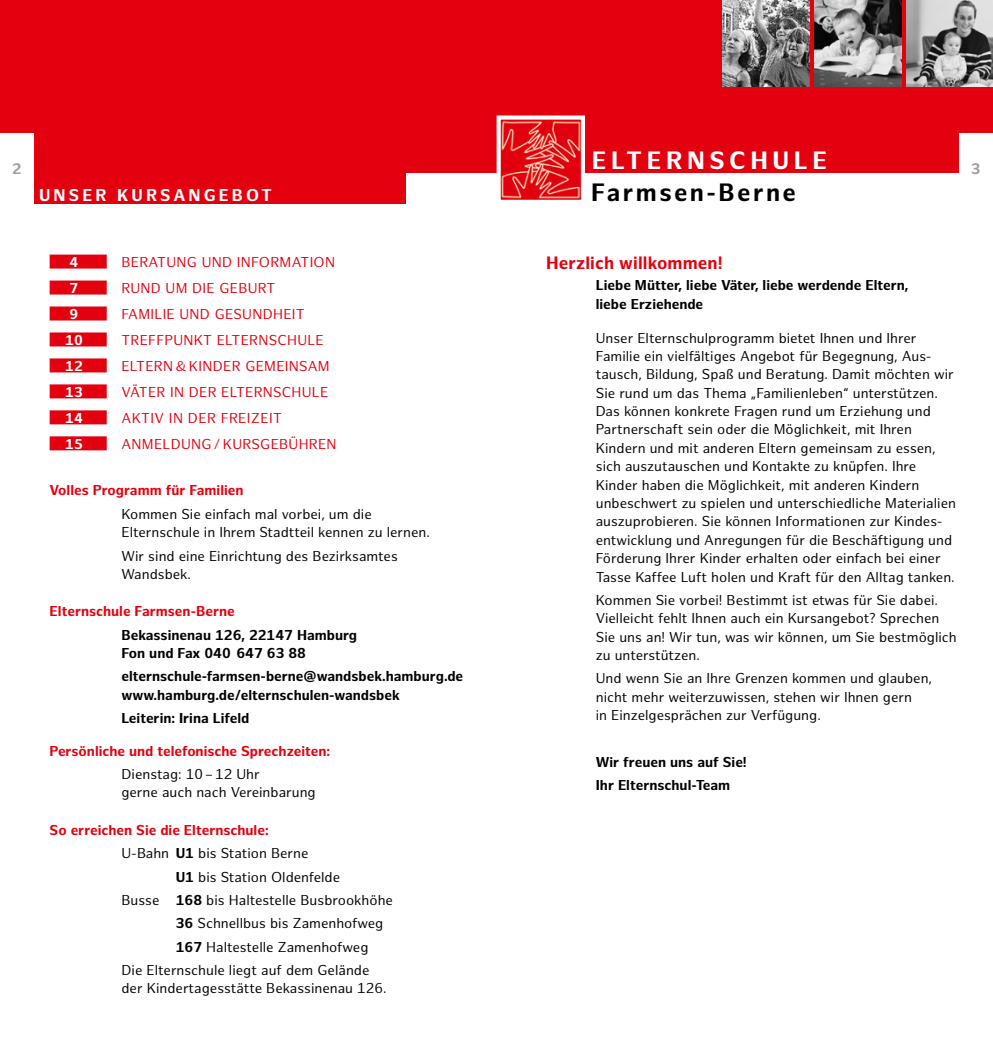
<style>
.page{position:relative;width:993px;height:1042px;background:#fff}
.page>*{position:absolute;margin:0;border:0;box-sizing:border-box;transform-origin:0 0}
.t1{font:700 24.5px "Hamburg Sans";letter-spacing:.1em;color:#000}
.t2{font:700 24.5px "Hamburg Sans";letter-spacing:.19em;color:#fff}
.t3{font:700 17.5px "Hamburg Sans";letter-spacing:.01em;color:#e3000f}
.t4{font:700 16.62px "Hamburg Sans";letter-spacing:.19em;color:#fff}
.t5{font:700 14.88px "Hamburg Sans";color:#9c9d9d}
.t6{font:14px/18.4px "Hamburg Sans";color:#000}
.t7{font:700 14px/18.4px "Hamburg Sans";color:#000}
.t8{font:14px "Hamburg Sans";letter-spacing:.02em;color:#e3000f}
.t9{font:700 14px "Hamburg Sans";color:#e3000f}
.t10{font:700 14px "Hamburg Sans";letter-spacing:.02em;color:#fff}
.s1{font-weight:700}
</style>
<div class="page">
<div style="left:0;top:0;width:992px;height:203px;background:#e3000f"></div>
<div style="left:406px;top:174px;width:180px;height:32px;background:#fff"></div>
<div style="left:582px;top:174px;width:379px;height:35px;background:#fff"></div>
<svg style="left:496px;top:115px;width:89px;height:85px"></svg>
<img style="left:502px;top:121px;width:77px;height:77px">
<img style="left:906px;top:0;width:86px;height:87px">
<img style="left:814px;top:0;width:86px;height:87px">
<img style="left:722px;top:0;width:87px;height:87px">
<div style="left:0;top:133px;width:34px;height:73px;background:#fff"></div>
<div style="left:958px;top:133px;width:34px;height:73px;background:#fff"></div>
<div style="left:50px;top:255px;width:57px;height:14px;background:#e3000f"></div>
<div style="left:50px;top:280px;width:57px;height:14px;background:#e3000f"></div>
<div style="left:50px;top:306px;width:57px;height:14px;background:#e3000f"></div>
<div style="left:50px;top:332px;width:57px;height:14px;background:#e3000f"></div>
<div style="left:50px;top:358px;width:57px;height:14px;background:#e3000f"></div>
<div style="left:50px;top:384px;width:57px;height:14px;background:#e3000f"></div>
<div style="left:50px;top:410px;width:57px;height:14px;background:#e3000f"></div>
<div style="left:50px;top:436px;width:57px;height:14px;background:#e3000f"></div>
<h1 class="t2" style="left:591px;top:146px;width:236px">ELTERNSCHULE</h1>
<p class="t5" style="left:12px;top:160px;width:11px">2</p>
<p class="t5" style="left:970px;top:160px;width:11px">3</p>
<p class="t4" style="left:39px;top:185px;width:234px">UNSER KURSANGEBOT</p>
<h1 class="t1" style="left:591px;top:178px;width:206px">Farmsen-Berne</h1>
<p class="t10" style="left:70px;top:254px;width:10px">4</p>
<p class="t8" style="left:121px;top:254px;width:215px">BERATUNG UND INFORMATION</p>
<p class="t10" style="left:70px;top:280px;width:10px">7</p>
<p class="t8" style="left:121px;top:280px;width:155px">RUND UM DIE GEBURT</p>
<p class="t10" style="left:70px;top:306px;width:10px">9</p>
<p class="t8" style="left:121px;top:306px;width:185px">FAMILIE UND GESUNDHEIT</p>
<p class="t10" style="left:65px;top:332px;width:19px">10</p>
<p class="t8" style="left:121px;top:332px;width:204px">TREFFPUNKT ELTERNSCHULE</p>
<p class="t10" style="left:65px;top:358px;width:19px">12</p>
<p class="t8" style="left:121px;top:358px;width:210px">ELTERN &amp; KINDER GEMEINSAM</p>
<p class="t10" style="left:65px;top:384px;width:19px">13</p>
<p class="t8" style="left:121px;top:384px;width:208px">VÄTER IN DER ELTERNSCHULE</p>
<p class="t10" style="left:65px;top:410px;width:19px">14</p>
<p class="t8" style="left:121px;top:410px;width:162px">AKTIV IN DER FREIZEIT</p>
<p class="t10" style="left:65px;top:436px;width:19px">15</p>
<p class="t8" style="left:121px;top:436px;width:216px">ANMELDUNG /KURSGEBÜHREN</p>
<p class="t9" style="left:50px;top:482px;width:195px">Volles Programm für Familien</p>
<p class="t6" style="left:121px;top:505px;width:310px">Kommen Sie einfach mal vorbei, um die<br>Elternschule in Ihrem Stadtteil kennen zu lernen.</p>
<p class="t6" style="left:121px;top:547px;width:278px">Wir sind eine Einrichtung des Bezirksamtes<br>Wandsbek.</p>
<p class="t9" style="left:50px;top:603px;width:186px">Elternschule Farmsen-Berne</p>
<p class="t7" style="left:121px;top:626px;width:237px">Bekassinenau 126, 22147 Hamburg<br>Fon und Fax 040 647 63 88</p>
<p class="t7" style="left:121px;top:668px;width:343px">elternschule-farmsen-berne@wandsbek.hamburg.de www.hamburg.de/elternschulen-wandsbek</p>
<p class="t7" style="left:121px;top:709px;width:129px">Leiterin: Irina Lifeld</p>
<p class="t9" style="left:50px;top:742px;width:282px">Persönliche und telefonische Sprechzeiten:</p>
<p class="t6" style="left:121px;top:765px;width:196px">Dienstag: 10–12 Uhr<br>gerne auch nach Vereinbarung</p>
<p class="t9" style="left:50px;top:822px;width:220px">So erreichen Sie die Elternschule:</p>
<p class="t6" style="left:121px;top:844px;width:188px">U-Bahn <span class="s1">U1</span> bis Station Berne</p>
<p class="t6" style="left:176px;top:868px;width:166px"><span class="s1">U1</span> bis Station Oldenfelde</p>
<p class="t6" style="left:121px;top:891px;width:273px">Busse <span class="s1">168</span> bis Haltestelle Busbrookhöhe</p>
<p class="t6" style="left:176px;top:914px;width:209px"><span class="s1">36</span> Schnellbus bis Zamenhofweg</p>
<p class="t6" style="left:176px;top:938px;width:194px"><span class="s1">167</span> Haltestelle Zamenhofweg</p>
<p class="t6" style="left:121px;top:961px;width:249px">Die Elternschule liegt auf dem Gelände</p>
<p class="t6" style="left:121px;top:980px;width:266px">der Kindertagesstätte Bekassinenau 126.</p>
<p class="t3" style="left:546px;top:253px;width:178px">Herzlich willkommen!</p>
<p class="t7" style="left:595px;top:277px;width:314px">Liebe Mütter, liebe Väter, liebe werdende Eltern, liebe Erziehende</p>
<p class="t6" style="left:595px;top:329px;width:361px">Unser Elternschulprogramm bietet Ihnen und Ihrer Familie ein vielfältiges Angebot für Begegnung, Aus&shy;tausch, Bildung, Spaß und Beratung. Damit möchten wir Sie rund um das Thema „Familienleben“ unterstützen.<br>Das können konkrete Fragen rund um Erziehung und Partnerschaft sein oder die Möglichkeit, mit Ihren Kindern und mit anderen Eltern gemeinsam zu essen, sich auszutauschen und Kontakte zu knüpfen. Ihre Kinder haben die Möglichkeit, mit anderen Kindern unbeschwert zu spielen und unterschiedliche Materialien auszuprobieren. Sie können Informationen zur Kindes&shy;entwicklung und Anregungen für die Beschäftigung und Förderung Ihrer Kinder erhalten oder einfach bei einer Tasse Kaffee Luft holen und Kraft für den Alltag tanken.</p>
<p class="t6" style="left:595px;top:591px;width:362px">Kommen Sie vorbei! Bestimmt ist etwas für Sie dabei.<br>Vielleicht fehlt Ihnen auch ein Kursangebot? Sprechen Sie uns an! Wir tun, was wir können, um Sie bestmöglich zu unterstützen.</p>
<p class="t6" style="left:595px;top:670px;width:338px">Und wenn Sie an Ihre Grenzen kommen und glauben, nicht mehr weiterzuwissen, stehen wir Ihnen gern<br>in Einzelgesprächen zur Verfügung.</p>
<p class="t7" style="left:595px;top:751px;width:152px;line-height:23.3px">Wir freuen uns auf Sie!<br>Ihr Elternschul-Team</p>
</div>
